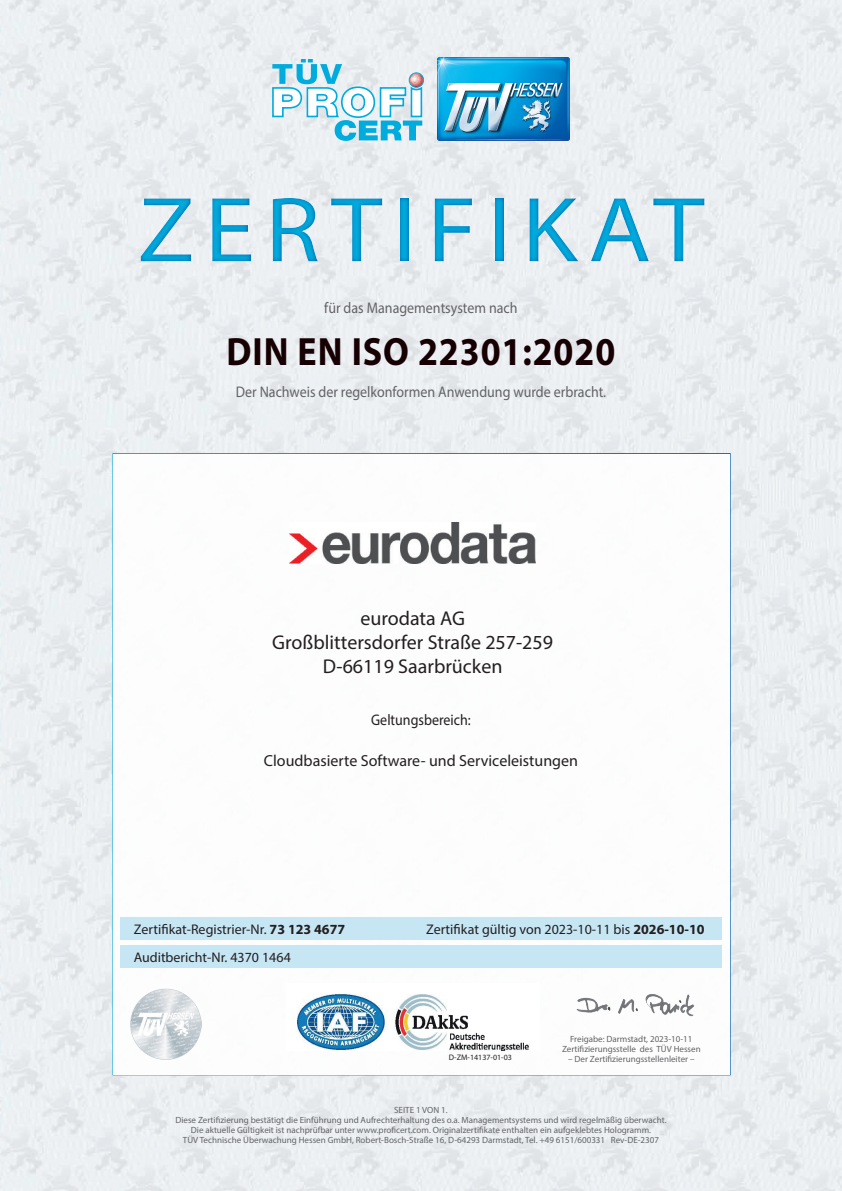
<style>
.page{position:relative;width:842px;height:1191px;background:#fff}
.page>*{position:absolute;margin:0;border:0;box-sizing:border-box;transform-origin:0 0}
.t1{font:93px "Myriad Pro";letter-spacing:.1em;color:#00acdd;scale:1.1 1}
.t2{font:700 39.6px "Myriad Pro";letter-spacing:.025em;color:#170003;scale:.91 1}
.t3{font:20px/24px "Myriad Pro";color:#231f20;text-align:center}
.t4{font:16px "Myriad Pro";color:#231f20}
.t5{font:15.4px "Myriad Pro";color:#636366;scale:.91 1}
.t6{font:15.4px "Myriad Pro";color:#231f20;scale:.91 1}
.t7{font:14px/28.1px "Myriad Pro";color:#231f20}
.t8{font:9px/10px "Myriad Pro";color:#636366;text-align:center}
.t9{font:8px "Myriad Pro";color:#231f20}
.s1{font-weight:700}
</style>
<div class="page">
<img style="left:0;top:0;width:842px;height:1191px">
<img style="left:437px;top:57px;width:132px;height:83px">
<svg style="left:272px;top:59px;width:152px;height:82px"></svg>
<div style="left:112px;top:453px;width:619px;height:622px;background:#fff;border:2px solid #fff"></div>
<div style="left:120px;top:945px;width:602px;height:23px;background:#c1e4f4"></div>
<div style="left:121px;top:917px;width:601px;height:22px;background:#c1e4f4"></div>
<img style="left:746px;top:895px;width:77px;height:55px">
<img style="left:736px;top:795px;width:97px;height:40px">
<img style="left:737px;top:681px;width:95px;height:34px">
<img style="left:738px;top:576px;width:93px;height:35px">
<img style="left:737px;top:479px;width:91px;height:36px">
<img style="left:731px;top:1082px;width:99px;height:52px">
<img style="left:576px;top:994px;width:119px;height:23px">
<img style="left:297px;top:994px;width:232px;height:57px">
<div style="left:0;top:172px;width:842px;height:114px;background:#006bb6;opacity:.75"></div>
<img style="left:130px;top:988px;width:71px;height:71px">
<img style="left:290px;top:522px;width:245px;height:41px">
<h1 class="t1" style="left:138px;top:173px;width:517px">ZERTIFIKAT</h1>
<h3 class="t5" style="left:324px;top:298px;width:214px">für das Managementsystem nach</h3>
<h2 class="t2" style="left:227px;top:326px;width:429px">DIN EN ISO 22301:2020</h2>
<h3 class="t5" style="left:236px;top:382px;width:408px">Der Nachweis der regelkonformen Anwendung wurde erbracht.</h3>
<h3 class="t3" style="left:272px;top:605px;width:282px">eurodata AG<br>Großblittersdorfer Straße 257-259<br>D-66119 Saarbrücken</h3>
<h3 class="t6" style="left:371px;top:710px;width:111px">Geltungsbereich:</h3>
<h3 class="t4" style="left:264px;top:750px;width:316px">Cloudbasierte Software- und Serviceleistungen</h3>
<h3 class="t7" style="left:134px;top:915px;width:213px">Zertifikat-Registrier-Nr. <span class="s1">73 123 4677<br></span>Auditbericht-Nr. 4370 1464</h3>
<h3 class="t7" style="left:426px;top:915px;width:280px">Zertifikat gültig von 2023-10-11 bis <span class="s1">2026-10-10</span></h3>
<p class="t9" style="left:449px;top:1052px;width:64px">D-ZM-14137-01-03</p>
<p class="t8" style="left:562px;top:1034px;width:140px">Freigabe: Darmstadt, 2023-10-11<br>Zertifizierungsstelle des TÜV Hessen</p>
<p class="t8" style="left:568px;top:1054px;width:128px">– Der Zertifizierungsstellenleiter –</p>
<p class="t8" style="left:175px;top:1105px;width:493px">SEITE 1 VON 1.<br>Diese Zertifizierung bestätigt die Einführung und Aufrechterhaltung des o.a. Managementsystems und wird regelmäßig überwacht.<br>Die aktuelle Gültigkeit ist nachprüfbar unter www.proficert.com. Originalzertifikate enthalten ein aufgeklebtes Hologramm.<br>TÜV Technische Überwachung Hessen GmbH, Robert-Bosch-Straße 16, D-64293 Darmstadt, Tel. +49 6151/600331 Rev-DE-2307</p>
</div>
